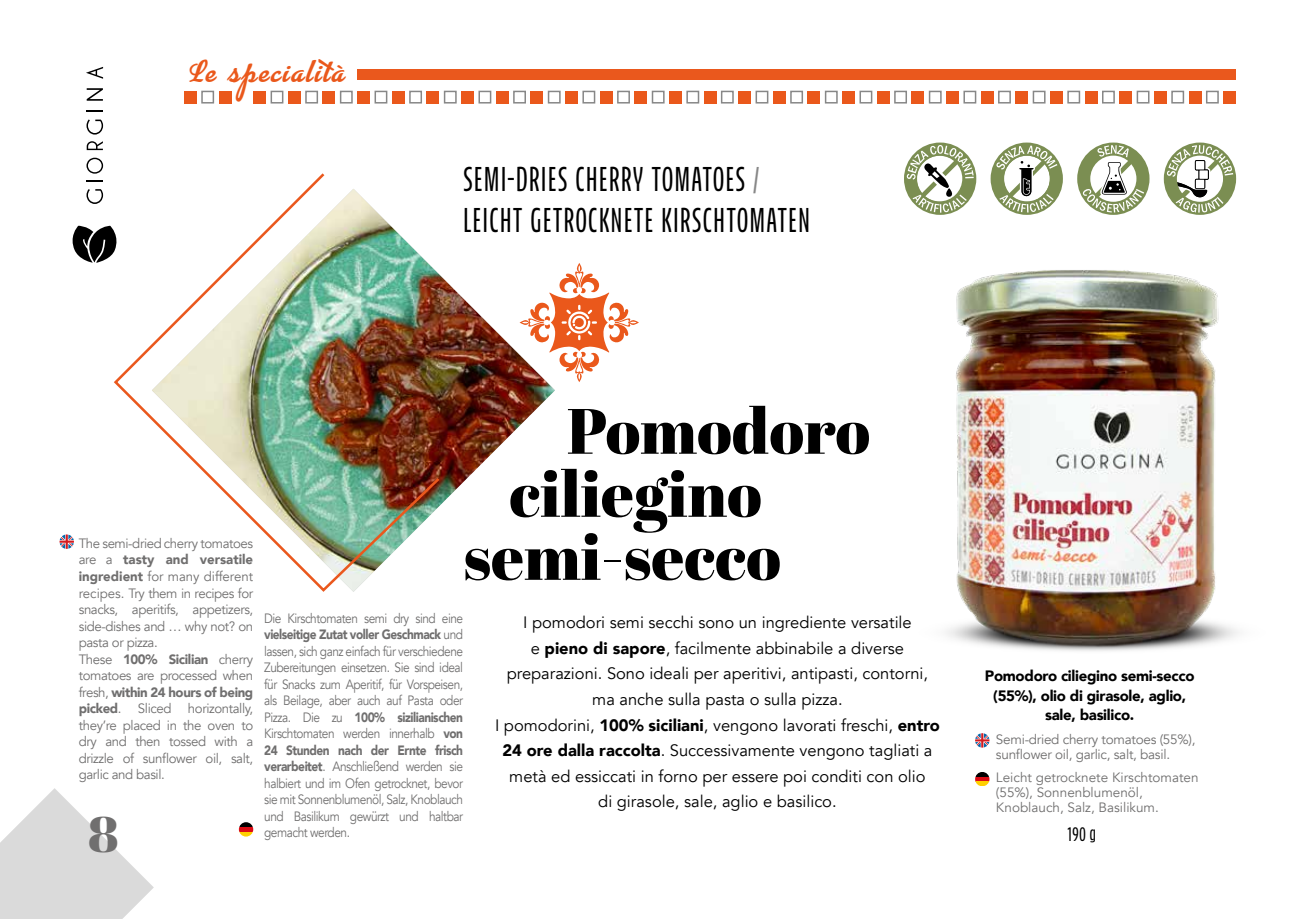
<style>
.page{position:relative;width:1289px;height:919px;background:#fff}
.page>*{position:absolute;margin:0;border:0;box-sizing:border-box;transform-origin:0 0}
.t1{font:63.9px "Abril Fatface";color:#000}
.t2{font:49.8px "Abril Fatface";color:#706f6f}
.t3{font:600 34.35px/41.2px "Bufalino";letter-spacing:.05em;color:#000}
.t4{font:700 25.65px "Advertising Script";letter-spacing:.09em;color:#ea581b}
.t5{font:600 19.5px "Bufalino";color:#000}
.t6{font:16.5px/25.5px "Avenir";color:#000;text-align:center}
.t7{font:900 15px/19.5px "Avenir";letter-spacing:-.02em;color:#000;text-align:center}
.t8{font:13.5px/16.5px "Avenir";letter-spacing:-.03em;color:#706f6f;text-align:justify;scale:.88 1}
.t9{font:13.5px/16.5px "Avenir";letter-spacing:-.03em;color:#706f6f}
.t10{font:13.5px/15px "Avenir";color:#706f6f}
.s1{color:#878787}
.s2{font-weight:900}
</style>
<div class="page">
<svg style="left:0;top:788px;width:154px;height:130px"></svg>
<svg style="left:72px;top:226px;width:40px;height:37px"></svg>
<svg style="left:86px;top:189px;width:17px;height:15px"></svg>
<svg style="left:87px;top:180px;width:16px;height:2px"></svg>
<svg style="left:86px;top:158px;width:17px;height:16px"></svg>
<svg style="left:87px;top:141px;width:16px;height:9px"></svg>
<svg style="left:86px;top:119px;width:17px;height:15px"></svg>
<svg style="left:87px;top:110px;width:16px;height:1px"></svg>
<svg style="left:87px;top:88px;width:16px;height:13px"></svg>
<svg style="left:86px;top:67px;width:17px;height:12px"></svg>
<div style="left:357px;top:70px;width:879px;height:10px;background:#ea581d"></div>
<div style="left:184px;top:91px;width:13px;height:12px;background:#ea581b"></div>
<div style="left:201px;top:91px;width:13px;height:12px;border:2px solid #878787"></div>
<div style="left:218px;top:91px;width:13px;height:12px;background:#ea581b"></div>
<div style="left:253px;top:91px;width:13px;height:12px;background:#ea581b"></div>
<div style="left:270px;top:91px;width:13px;height:12px;border:2px solid #878787"></div>
<div style="left:288px;top:91px;width:13px;height:12px;background:#ea581b"></div>
<div style="left:305px;top:91px;width:13px;height:12px;border:2px solid #878787"></div>
<div style="left:322px;top:91px;width:13px;height:12px;background:#ea581b"></div>
<div style="left:340px;top:91px;width:13px;height:12px;border:2px solid #878787"></div>
<div style="left:357px;top:91px;width:13px;height:12px;background:#ea581b"></div>
<div style="left:374px;top:91px;width:13px;height:12px;border:2px solid #878787"></div>
<div style="left:392px;top:91px;width:13px;height:12px;background:#ea581b"></div>
<div style="left:409px;top:91px;width:13px;height:12px;border:2px solid #878787"></div>
<div style="left:426px;top:91px;width:13px;height:12px;background:#ea581b"></div>
<div style="left:444px;top:91px;width:12px;height:12px;border:2px solid #878787"></div>
<div style="left:461px;top:91px;width:13px;height:12px;background:#ea581b"></div>
<div style="left:478px;top:91px;width:13px;height:12px;border:2px solid #878787"></div>
<div style="left:496px;top:91px;width:12px;height:12px;background:#ea581b"></div>
<div style="left:513px;top:91px;width:13px;height:12px;border:2px solid #878787"></div>
<div style="left:530px;top:91px;width:13px;height:12px;background:#ea581b"></div>
<div style="left:548px;top:91px;width:12px;height:12px;border:2px solid #878787"></div>
<div style="left:565px;top:91px;width:13px;height:12px;background:#ea581b"></div>
<div style="left:582px;top:91px;width:13px;height:12px;border:2px solid #878787"></div>
<div style="left:599px;top:91px;width:13px;height:12px;background:#ea581b"></div>
<div style="left:617px;top:91px;width:13px;height:12px;border:2px solid #878787"></div>
<div style="left:634px;top:91px;width:13px;height:12px;background:#ea581b"></div>
<div style="left:651px;top:91px;width:13px;height:12px;border:2px solid #878787"></div>
<div style="left:669px;top:91px;width:13px;height:12px;background:#ea581b"></div>
<div style="left:686px;top:91px;width:13px;height:12px;border:2px solid #878787"></div>
<div style="left:703px;top:91px;width:13px;height:12px;background:#ea581b"></div>
<div style="left:721px;top:91px;width:12px;height:12px;border:2px solid #878787"></div>
<div style="left:738px;top:91px;width:13px;height:12px;background:#ea581b"></div>
<div style="left:755px;top:91px;width:13px;height:12px;border:2px solid #878787"></div>
<div style="left:772px;top:91px;width:13px;height:12px;background:#ea581b"></div>
<div style="left:790px;top:91px;width:13px;height:12px;border:2px solid #878787"></div>
<div style="left:807px;top:91px;width:13px;height:12px;background:#ea581b"></div>
<div style="left:824px;top:91px;width:13px;height:12px;border:2px solid #878787"></div>
<div style="left:842px;top:91px;width:13px;height:12px;background:#ea581b"></div>
<div style="left:859px;top:91px;width:13px;height:12px;border:2px solid #878787"></div>
<div style="left:876px;top:91px;width:13px;height:12px;background:#ea581b"></div>
<div style="left:894px;top:91px;width:13px;height:12px;border:2px solid #878787"></div>
<div style="left:911px;top:91px;width:13px;height:12px;background:#ea581b"></div>
<div style="left:928px;top:91px;width:13px;height:12px;border:2px solid #878787"></div>
<div style="left:946px;top:91px;width:13px;height:12px;background:#ea581b"></div>
<div style="left:963px;top:91px;width:13px;height:12px;border:2px solid #878787"></div>
<div style="left:980px;top:91px;width:13px;height:12px;background:#ea581b"></div>
<div style="left:998px;top:91px;width:12px;height:12px;border:2px solid #878787"></div>
<div style="left:1015px;top:91px;width:13px;height:12px;background:#ea581b"></div>
<div style="left:1032px;top:91px;width:13px;height:12px;border:2px solid #878787"></div>
<div style="left:1049px;top:91px;width:13px;height:12px;background:#ea581b"></div>
<div style="left:1067px;top:91px;width:13px;height:12px;border:2px solid #878787"></div>
<div style="left:1084px;top:91px;width:13px;height:12px;background:#ea581b"></div>
<div style="left:1101px;top:91px;width:13px;height:12px;border:2px solid #878787"></div>
<div style="left:1119px;top:91px;width:13px;height:12px;background:#ea581b"></div>
<div style="left:1136px;top:91px;width:13px;height:12px;border:2px solid #878787"></div>
<div style="left:1153px;top:91px;width:13px;height:12px;background:#ea581b"></div>
<div style="left:1171px;top:91px;width:13px;height:12px;border:2px solid #878787"></div>
<div style="left:1188px;top:91px;width:13px;height:12px;background:#ea581b"></div>
<div style="left:1205px;top:91px;width:13px;height:12px;border:2px solid #878787"></div>
<div style="left:1223px;top:91px;width:13px;height:12px;background:#ea581b"></div>
<img style="left:442px;top:277px;width:113px;height:227px">
<img style="left:112px;top:173px;width:330px;height:419px">
<img style="left:946px;top:270px;width:293px;height:381px">
<svg style="left:519px;top:263px;width:120px;height:119px"></svg>
<svg style="left:975px;top:733px;width:14px;height:14px"></svg>
<svg style="left:976px;top:772px;width:13px;height:4px"></svg>
<div style="left:975px;top:776px;width:14px;height:5px;background:#dc0c15"></div>
<svg style="left:975px;top:781px;width:14px;height:5px"></svg>
<svg style="left:59px;top:534px;width:15px;height:15px"></svg>
<svg style="left:239px;top:822px;width:14px;height:4px"></svg>
<div style="left:239px;top:826px;width:14px;height:5px;background:#dc0c15"></div>
<svg style="left:239px;top:831px;width:14px;height:5px"></svg>
<svg style="left:904px;top:142px;width:72px;height:73px"></svg>
<svg style="left:1077px;top:142px;width:72px;height:73px"></svg>
<svg style="left:1163px;top:142px;width:73px;height:73px"></svg>
<svg style="left:990px;top:142px;width:72px;height:73px"></svg>
<h3 class="t4" style="left:192px;top:58px;width:154px">Le specialità</h3>
<h3 class="t3" style="left:463px;top:161px;width:348px">SEMI-DRIES CHERRY TOMATOES <span class="s1">/<br></span>LEICHT GETROCKNETE KIRSCHTOMATEN</h3>
<p class="t9" style="left:79px;top:535px;width:176px">The semi-dried cherry tomatoes are a <span class="s2">tasty and versatile ingredient</span> for many different recipes. Try them in recipes for snacks, aperitifs, appetizers, side-dishes and … why not? on pasta or pizza.<br>These <span class="s2">100% Sicilian</span> cherry tomatoes are processed when fresh, <span class="s2">within 24 hours of being picked</span>. Sliced horizontally, they’re placed in the oven to dry and then tossed with a drizzle of sunflower oil, salt, garlic and basil.</p>
<h2 class="t2" style="left:88px;top:799px;width:32px">8</h2>
<h1 class="t1" style="left:567px;top:386px;width:304px">Pomodoro</h1>
<h1 class="t1" style="left:509px;top:449px;width:254px">ciliegino</h1>
<h1 class="t1" style="left:463px;top:512px;width:319px">semi-secco</h1>
<p class="t8" style="left:264px;top:610px;width:227px">Die Kirschtomaten semi dry sind eine <span class="s2">vielseitige Zutat voller Geschmack</span> und lassen, sich ganz einfach für verschiedene Zubereitungen einsetzen. Sie sind ideal für Snacks zum Aperitif, für Vorspeisen, als Beilage, aber auch auf Pasta oder Pizza. Die zu <span class="s2">100% sizilianischen </span>Kirschtomaten werden innerhalb <span class="s2">von 24 Stunden nach der Ernte frisch verarbeitet</span>. Anschließend werden sie halbiert und im Ofen getrocknet, bevor sie mit Sonnenblumenöl, Salz, Knoblauch und Basilikum gewürzt und haltbar gemacht werden.</p>
<p class="t6" style="left:495px;top:610px;width:446px">I pomodori semi secchi sono un ingrediente versatile<br>e <span class="s2">pieno di sapore</span>, facilmente abbinabile a diverse preparazioni. Sono ideali per aperitivi, antipasti, contorni, ma anche sulla pasta o sulla pizza.<br>I pomodorini, <span class="s2">100% siciliani</span>, vengono lavorati freschi, <span class="s2">entro 24 ore dalla raccolta</span>. Successivamente vengono tagliati a metà ed essiccati in forno per essere poi conditi con olio<br>di girasole, sale, aglio e basilico.</p>
<p class="t7" style="left:984px;top:666px;width:211px">Pomodoro ciliegino semi-secco (55%), olio di girasole, aglio, sale, basilico.</p>
<p class="t9" style="left:995px;top:731px;width:201px;line-height:15px">Semi-dried cherry tomatoes (55%), sunflower oil, garlic, salt, basil.</p>
<p class="t10" style="left:995px;top:770px;width:204px">Leicht getrocknete Kirschtomaten (55%), Sonnenblumenöl,<br>Knoblauch, Salz, Basilikum.</p>
<h3 class="t5" style="left:1067px;top:825px;width:30px">190 g</h3>
</div>
